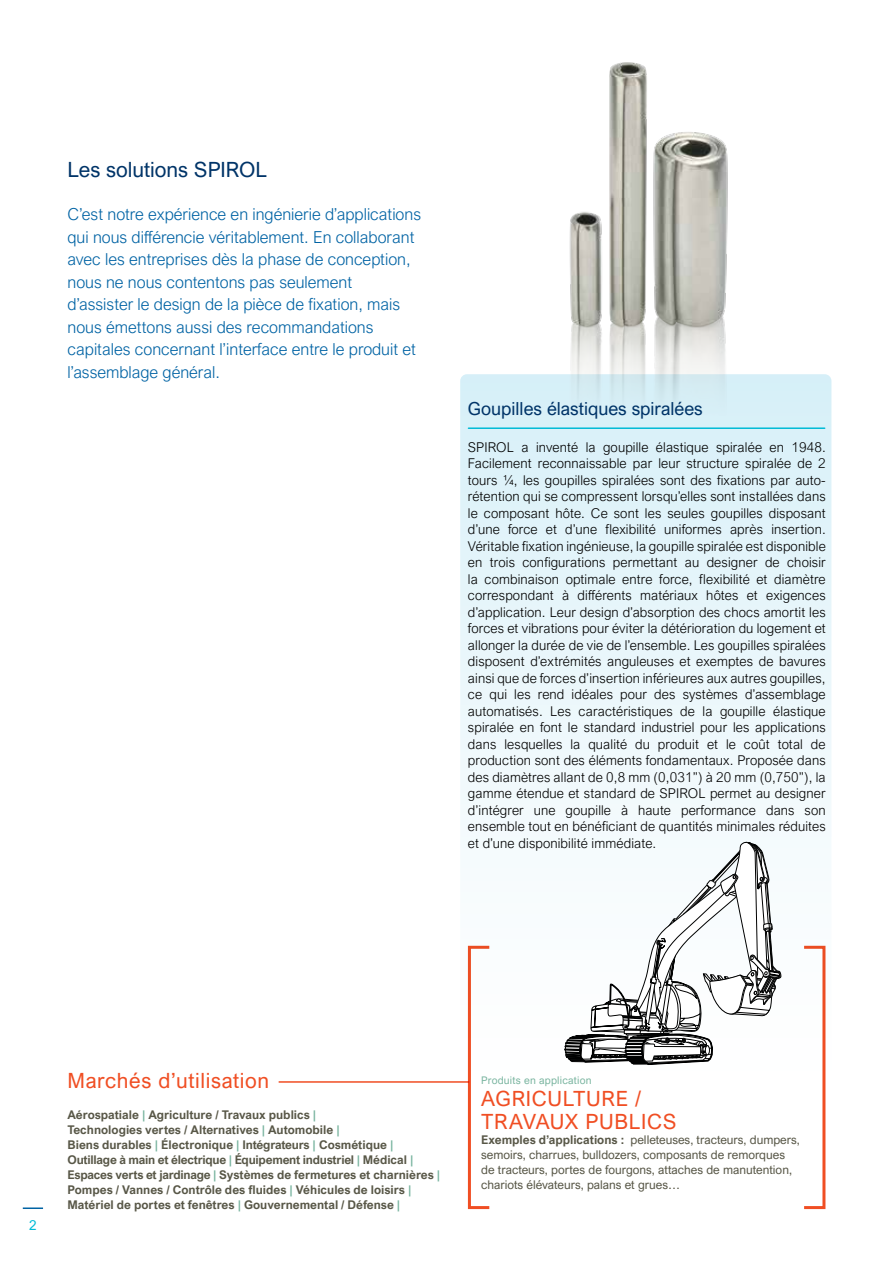
<style>
.page{position:relative;width:893px;height:1263px;background:#fff}
.page>*{position:absolute;margin:0;border:0;box-sizing:border-box;transform-origin:0 0}
.t1{font:21px/22.5px "Arial Nova";letter-spacing:.03em;color:#f04e23}
.t2{font:21px "Arial Nova";color:#003468}
.t3{font:18px "Arial Nova";color:#003468}
.t4{font:300 16.5px/22.5px "Arial Nova";color:#0063a4}
.t5{font:300 13.5px/16.5px "Arial Nova";letter-spacing:.01em;color:#000;text-align:justify}
.t6{font:13.5px "Arial Nova";color:#00bbd6}
.t7{font:700 12px/15px "Arial Nova";color:#585747}
.t8{font:12px/15px "Arial Nova";color:#585747}
.t9{font:10.5px "Arial Nova";letter-spacing:.02em;color:#7ab5a0}
.s1{color:#7ab5a0}
.s2{font-weight:700}
</style>
<div class="page">
<div style="left:460px;top:374px;width:371px;height:702px;background:linear-gradient(to bottom,#d8f0f8,#fff);border-radius:7px"></div>
<hr style="left:279px;top:1081px;width:190px;height:2px;background:#f04e23">
<div style="left:468px;top:946px;width:23px;height:263px;border:3px solid #f04e23"></div>
<div style="left:803px;top:946px;width:22px;height:263px;border:3px solid #f04e23"></div>
<hr style="left:468px;top:427px;width:357px;height:2px;background:#00bbd6">
<img style="left:554px;top:62px;width:190px;height:395px">
<svg style="left:564px;top:840px;width:218px;height:236px"></svg>
<hr style="left:23px;top:1207px;width:20px;height:2px;background:#0063a4">
<h1 class="t2" style="left:68px;top:157px;width:201px">Les solutions SPIROL</h1>
<p class="t4" style="left:68px;top:203px;width:355px">C’est notre expérience en ingénierie d’applications qui nous différencie véritablement. En collaborant avec les entreprises dès la phase de conception, nous ne nous contentons pas seulement d’assister le design de la pièce de fixation, mais nous émettons aussi des recommandations capitales concernant l’interface entre le produit et l’assemblage général.</p>
<h2 class="t3" style="left:468px;top:398px;width:236px">Goupilles élastiques spiralées</h2>
<p class="t5" style="left:468px;top:439px;width:359px">SPIROL a inventé la goupille élastique spiralée en 1948.<br>Facilement reconnaissable par leur structure spiralée de 2 tours ¼, les goupilles spiralées sont des fixations par auto&shy;rétention qui se compressent lorsqu’elles sont installées dans le composant hôte. Ce sont les seules goupilles disposant d’une force et d’une flexibilité uniformes après insertion.<br>Véritable fixation ingénieuse, la goupille spiralée est disponible en trois configurations permettant au designer de choisir la combinaison optimale entre force, flexibilité et diamètre correspondant à différents matériaux hôtes et exigences d’application. Leur design d’absorption des chocs amortit les forces et vibrations pour éviter la détérioration du logement et allonger la durée de vie de l’ensemble. Les goupilles spiralées disposent d’extrémités anguleuses et exemptes de bavures ainsi que de forces d’insertion inférieures aux autres goupilles, ce qui les rend idéales pour des systèmes d’assemblage automatisés. Les caractéristiques de la goupille élastique spiralée en font le standard industriel pour les applications dans lesquelles la qualité du produit et le coût total de production sont des éléments fondamentaux. Proposée dans des diamètres allant de 0,8 mm (0,031”) à 20 mm (0,750”), la gamme étendue et standard de SPIROL permet au designer d’intégrer une goupille à haute performance dans son ensemble tout en bénéficiant de quantités minimales réduites et d’une disponibilité immédiate.</p>
<p class="t6" style="left:29px;top:1217px;width:9px">2</p>
<h1 class="t1" style="left:68px;top:1069px;width:203px">Marchés d’utilisation</h1>
<p class="t7" style="left:68px;top:1107px;width:374px">Aérospatiale <span class="s1">|</span> Agriculture / Travaux publics <span class="s1">|<br></span>Technologies vertes / Alternatives <span class="s1">|</span> Automobile <span class="s1">|<br></span>Biens durables <span class="s1">|</span> Électronique <span class="s1">|</span> Intégrateurs <span class="s1">|</span> Cosmétique <span class="s1">| </span>Outillage à main et électrique <span class="s1">|</span> Équipement industriel <span class="s1">|</span> Médical <span class="s1">| </span>Espaces verts et jardinage <span class="s1">|</span> Systèmes de fermetures et charnières <span class="s1">| </span>Pompes / Vannes / Contrôle des fluides <span class="s1">|</span> Véhicules de loisirs <span class="s1">| </span>Matériel de portes et fenêtres <span class="s1">|</span> Gouvernemental / Défense <span class="s1">|</span></p>
<p class="t9" style="left:481px;top:1074px;width:112px">Produits en application</p>
<h1 class="t1" style="left:481px;top:1087px;width:197px">AGRICULTURE /<br>TRAVAUX PUBLICS</h1>
<p class="t8" style="left:481px;top:1132px;width:320px"><span class="s2">Exemples d’applications :</span> pelleteuses, tracteurs, dumpers, semoirs, charrues, bulldozers, composants de remorques de tracteurs, portes de fourgons, attaches de manutention, chariots élévateurs, palans et grues…</p>
</div>
